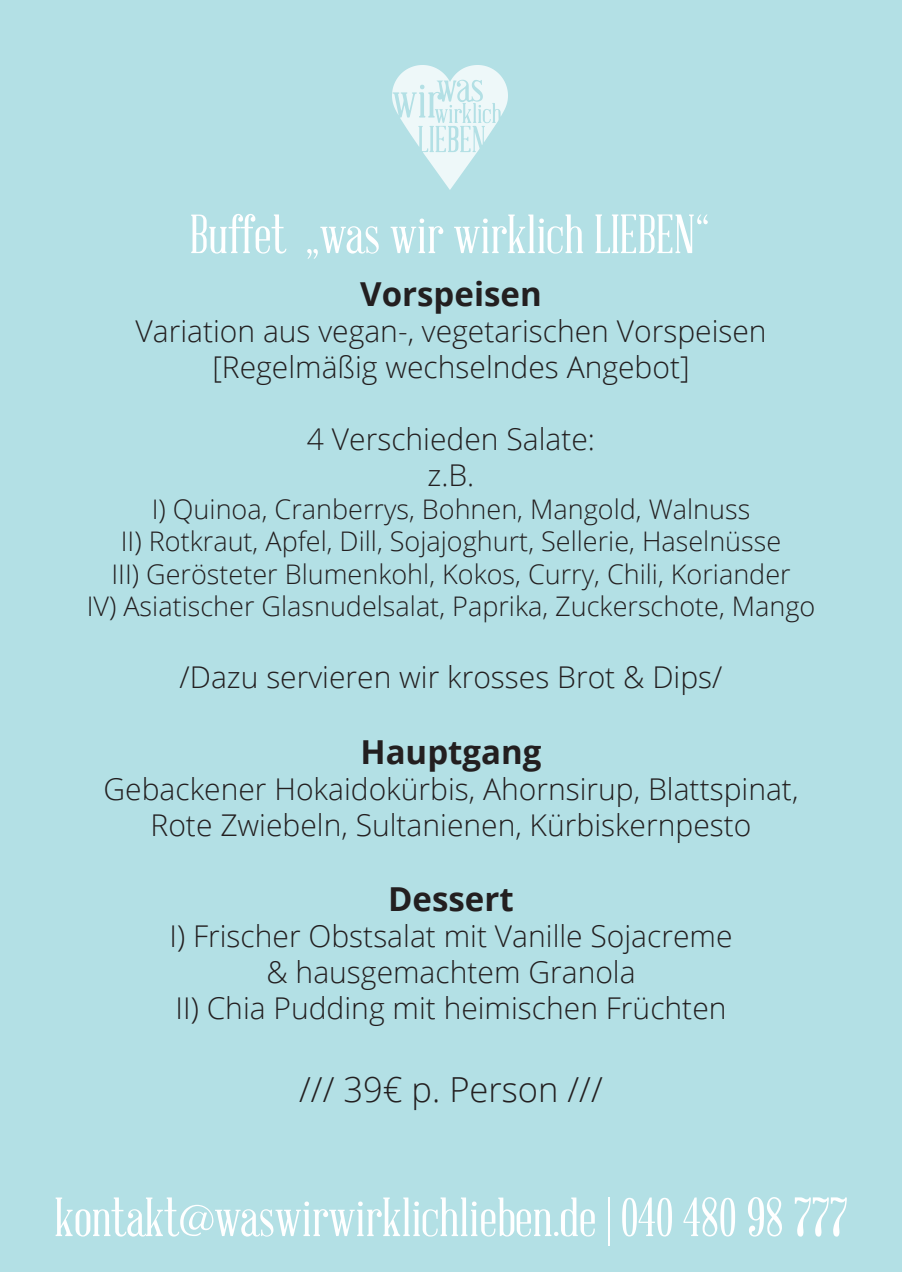
<style>
.page{position:relative;width:902px;height:1272px;background:#fff}
.page>*{position:absolute;margin:0;border:0;box-sizing:border-box;transform-origin:0 0}
.t1{font:54px "Abraham Lincoln";color:#fff}
.t2{font:300 34.5px "Open Sans";color:#231f20}
.t3{font:700 33px "Open Sans";color:#231f20}
.t4{font:300 30px/36px "Open Sans";color:#231f20;text-align:center}
.t5{font:300 27px/32.4px "Open Sans";color:#231f20;text-align:center}
</style>
<div class="page">
<div style="left:0;top:0;width:901px;height:1271px;background:#b3e0e5"></div>
<img style="left:392px;top:66px;width:115px;height:123px">
<h1 class="t1" style="left:190px;top:206px;width:521px">Buffet „was wir wirklich LIEBEN“</h1>
<p class="t3" style="left:360px;top:271px;width:183px">Vorspeisen</p>
<p class="t4" style="left:135px;top:312px;width:632px">Variation aus vegan-, vegetarischen Vorspeisen [Regelmäßig wechselndes Angebot]</p>
<p class="t4" style="left:307px;top:420px;width:289px">4 Verschieden Salate: z.B.</p>
<p class="t5" style="left:87px;top:492px;width:730px">I) Quinoa, Cranberrys, Bohnen, Mangold, Walnuss<br>II) Rotkraut, Apfel, Dill, Sojajoghurt, Sellerie, Haselnüsse<br>III) Gerösteter Blumenkohl, Kokos, Curry, Chili, Koriander<br>IV) Asiatischer Glasnudelsalat, Paprika, Zuckerschote, Mango</p>
<p class="t4" style="left:180px;top:658px;width:544px">/Dazu servieren wir krosses Brot &amp; Dips/</p>
<p class="t3" style="left:360px;top:728px;width:182px">Hauptgang</p>
<p class="t4" style="left:103px;top:770px;width:696px">Gebackener Hokaidokürbis, Ahornsirup, Blattspinat,<br>Rote Zwiebeln, Sultanienen, Kürbiskernpesto</p>
<p class="t3" style="left:388px;top:876px;width:127px">Dessert</p>
<p class="t4" style="left:169px;top:917px;width:564px">I) Frischer Obstsalat mit Vanille Sojacreme &amp; hausgemachtem Granola<br>II) Chia Pudding mit heimischen Früchten</p>
<p class="t2" style="left:299px;top:1066px;width:305px">/// 39€ p. Person ///</p>
<h1 class="t1" style="left:55px;top:1189px;width:794px">kontakt@waswirwirklichlieben.de | 040 480 98 777</h1>
</div>
